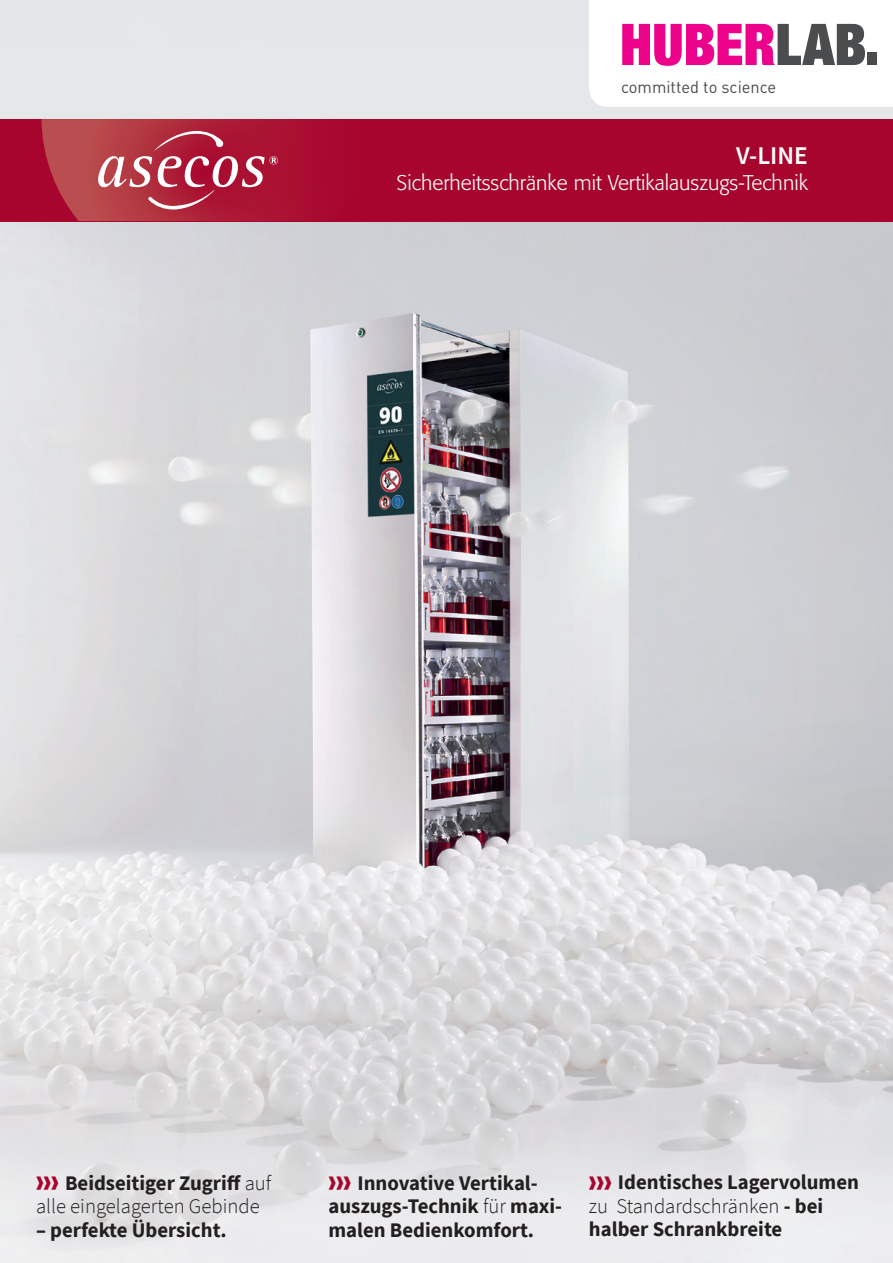
<style>
.page{position:relative;width:893px;height:1263px;background:#fff}
.page>*{position:absolute;margin:0;border:0;box-sizing:border-box;transform-origin:0 0}
.t1{font:600 25.5px "Source Sans Pro";color:#fff}
.t2{font:300 21px "Formata Pro";color:#fff}
.t3{font:700 20.7px/23.2px "Source Sans Pro";color:#231f20}
.t4{font:300 20.7px/23.2px "Source Sans Pro";color:#231f20}
.t5{font:16.95px "DIN";color:#4b4c4d}
.s1{font-family:"Formata Pro";font-weight:500;font-stretch:condensed;font-size:31.5px;color:#a7052d}
.s2{font-weight:700}
.s3{font-weight:300}
</style>
<div class="page">
<img style="left:0;top:221px;width:893px;height:1042px">
<div style="left:0;top:119px;width:893px;height:102px;background:#a7052d"></div>
<svg style="left:41px;top:119px;width:258px;height:102px"></svg>
<div style="left:0;top:0;width:893px;height:119px;background:#e6e7e9"></div>
<svg style="left:589px;top:0;width:304px;height:107px;background:#eed0e2"></svg>
<div style="left:867px;top:53px;width:10px;height:12px;background:#4b4c4d"></div>
<p class="t5" style="left:621px;top:76px;width:157px">committed to science</p>
<p class="t1" style="left:736px;top:139px;width:73px">V-LINE</p>
<p class="t2" style="left:397px;top:169px;width:413px">Sicherheitsschränke mit Vertikalauszugs-Technik</p>
<p class="t4" style="left:36px;top:1172px;width:237px"><span class="s1">›››</span> <span class="s2">Beidseitiger Zugriff</span> auf alle eingelagerten Gebinde</p>
<p class="t3" style="left:36px;top:1218px;width:192px">– perfekte Übersicht.</p>
<p class="t3" style="left:328px;top:1171px;width:235px"><span class="s1">›››</span> Innovative Vertikal&shy;auszugs-Technik <span class="s3">für</span> maxi&shy;malen Bedienkomfort.</p>
<p class="t3" style="left:589px;top:1170px;width:272px"><span class="s1">›››</span> Identisches Lagervolumen <span class="s3">zu Standardschränken</span> - bei halber Schrankbreite</p>
</div>
